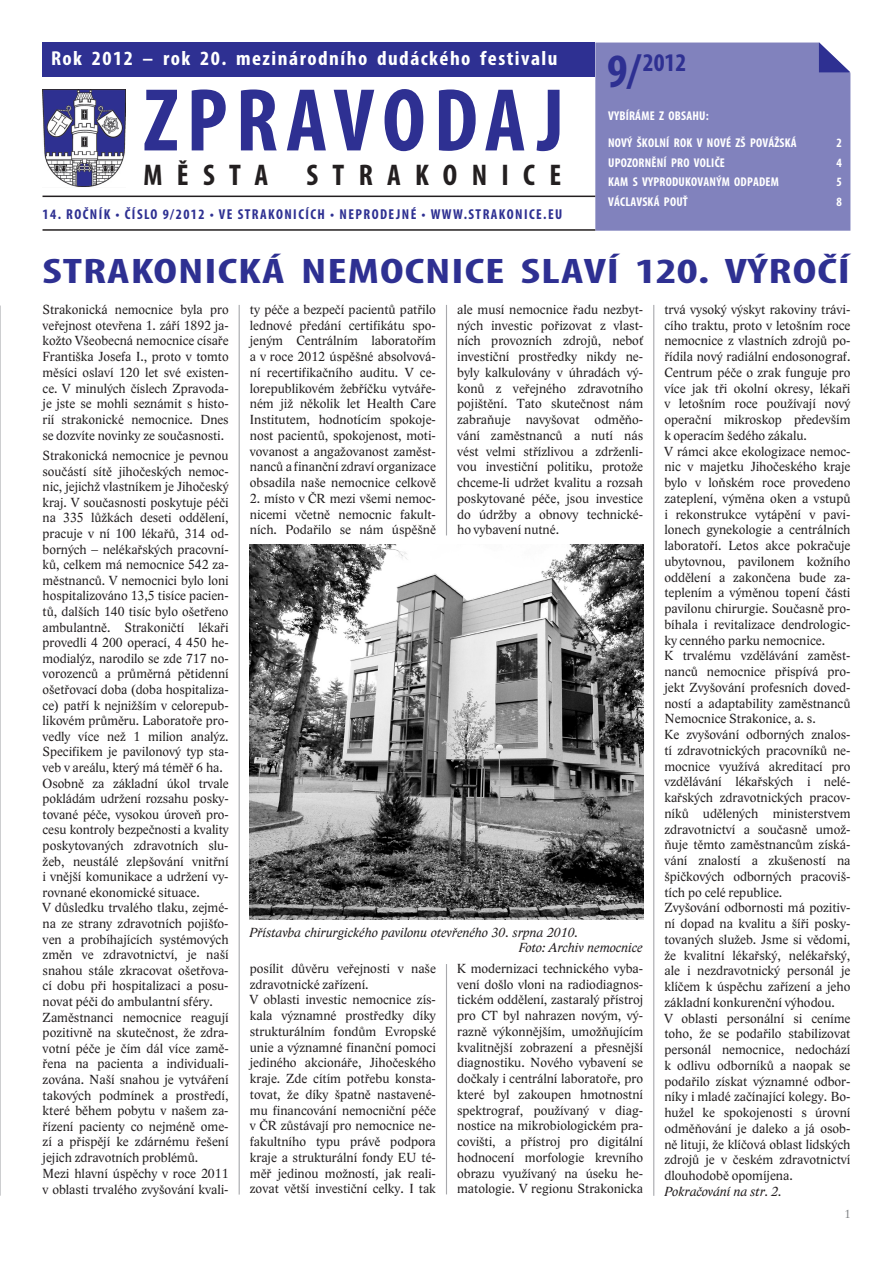
<style>
.page{position:relative;width:893px;height:1263px;background:#fff}
.page>*{position:absolute;margin:0;border:0;box-sizing:border-box;transform-origin:0 0}
.Z_z_Zpravodaj{font:700 condensed 90px "Myriad Pro";letter-spacing:.09em;color:#2e3092}
.TITUL{font:700 condensed 35.7px "Myriad Pro";letter-spacing:.02em;color:#2e3092;scale:1.38 1}
.Z_z_města{font:700 condensed 30px "Myriad Pro";letter-spacing:.48em;color:#231f20}
.Z_z_datace{font:700 condensed 25.5px "Myriad Pro";color:#2e3092}
.Z_zahlavi_dudaci{font:700 condensed 20.25px "Myriad Pro";letter-spacing:.07em;color:#fff;scale:1.06 1}
.Z_z_rocnik{font:700 condensed 14.4px "Myriad Pro";letter-spacing:.1em;color:#2e3092}
.Body_text{font:13.5px/15.8px "Lido STFCE";color:#231f20;text-align:justify}
.popiska{font:italic 13.5px "Lido STFCE";color:#231f20}
.Body_text-2{font:italic 13.5px "Lido STFCE";color:#231f20}
.Z_z_datace_dole{font:700 condensed 12.75px "Myriad Pro";letter-spacing:.015em;color:#fff}
.numero_vpravo{font:12px "Lido STFCE";color:#808285}
.s1{font-size:48px}
</style>
<div class="page">
<div style="left:595px;top:43px;width:255px;height:188px;background:#8182bd"></div>
<svg style="left:819px;top:42px;width:31px;height:30px"></svg>
<hr style="left:43px;top:229px;width:552px;height:2px;background:#231f20">
<hr style="left:43px;top:196px;width:552px;height:1px;background:#231f20">
<img style="left:43px;top:89px;width:83px;height:97px">
<div style="left:43px;top:43px;width:552px;height:34px;background:#2e3092"></div>
<hr style="left:0;top:306px;width:1px;height:890px;background:#a8a9ad">
<hr style="left:653px;top:305px;width:1px;height:891px;background:#a8a9ad">
<hr style="left:446px;top:964px;width:1px;height:230px;background:#a8a9ad">
<img style="left:250px;top:544px;width:393px;height:376px">
<hr style="left:446px;top:305px;width:1px;height:230px;background:#a8a9ad">
<hr style="left:239px;top:305px;width:1px;height:889px;background:#a8a9ad">
<p class="Z_zahlavi_dudaci" style="left:51px;top:46px;width:479px">Rok 2012 – rok 20. mezinárodního dudáckého festivalu</p>
<p class="Z_z_Zpravodaj" style="left:144px;top:64px;width:422px">ZPRAVODAJ</p>
<p class="Z_z_města" style="left:144px;top:156px;width:126px">MĚSTA</p>
<p class="Z_z_města" style="left:306px;top:156px;width:256px">STRAKONICE</p>
<p class="Z_z_rocnik" style="left:43px;top:205px;width:521px">14. ROČNÍK • ČÍSLO 9/2012 • VE STRAKONICÍCH • NEPRODEJNÉ • WWW.STRAKONICE.EU</p>
<p class="Z_z_datace" style="left:607px;top:47px;width:81px"><span class="s1">9/</span>2012</p>
<p class="Z_z_datace_dole" style="left:608px;top:108px;width:102px">VYBÍRÁME Z OBSAHU:</p>
<p class="Z_z_datace_dole" style="left:608px;top:135px;width:190px">NOVÝ ŠKOLNÍ ROK V NOVÉ ZŠ POVÁŽSKÁ</p>
<p class="Z_z_datace_dole" style="left:836px;top:135px;width:7px">2</p>
<p class="Z_z_datace_dole" style="left:608px;top:155px;width:118px">UPOZORNĚNÍ PRO VOLIČE</p>
<p class="Z_z_datace_dole" style="left:836px;top:155px;width:7px">4</p>
<p class="Z_z_datace_dole" style="left:608px;top:174px;width:172px">KAM S VYPRODUKOVANÝM ODPADEM</p>
<p class="Z_z_datace_dole" style="left:836px;top:174px;width:7px">5</p>
<p class="Z_z_datace_dole" style="left:608px;top:194px;width:81px">VÁCLAVSKÁ POUŤ</p>
<p class="Z_z_datace_dole" style="left:836px;top:194px;width:7px">8</p>
<p class="TITUL" style="left:42px;top:249px;width:587px">STRAKONICKÁ NEMOCNICE SLAVÍ 120. VÝROČÍ</p>
<p class="Body_text" style="left:43px;top:302px;width:188px">Strakonická nemocnice byla pro veřejnost otevřena 1. září 1892 ja&shy;kožto Všeobecná nemocnice císaře Františka Josefa I., proto v tomto měsíci oslaví 120 let své existen&shy;ce. V minulých číslech Zpravoda&shy;je jste se mohli seznámit s histo&shy;rií strakonické nemocnice. Dnes se dozvíte novinky ze současnosti.</p>
<p class="Body_text" style="left:43px;top:448px;width:188px">Strakonická nemocnice je pevnou součástí sítě jihočeských nemoc&shy;nic, jejichž vlastníkem je Jihočeský kraj. V současnosti poskytuje péči na 335 lůžkách deseti oddělení, pracuje v ní 100 lékařů, 314 od&shy;borných – nelékařských pracovní&shy;ků, celkem má nemocnice 542 za&shy;městnanců. V nemocnici bylo loni hospitalizováno 13,5 tisíce pacien&shy;tů, dalších 140 tisíc bylo ošetřeno ambulantně. Strakoničtí lékaři provedli 4 200 operací, 4 450 he&shy;modialýz, narodilo se zde 717 no&shy;vorozenců a průměrná pětidenní ošetřovací doba (doba hospitaliza&shy;ce) patří k nejnižším v celorepub&shy;likovém průměru. Laboratoře pro&shy;vedly více než 1 milion analýz.<br>Specifikem je pavilonový typ sta&shy;veb v areálu, který má téměř 6 ha.</p>
<p class="Body_text" style="left:43px;top:775px;width:187px">Osobně za základní úkol trvale pokládám udržení rozsahu posky&shy;tované péče, vysokou úroveň pro&shy;cesu kontroly bezpečnosti a kvality poskytovaných zdravotních slu&shy;žeb, neustálé zlepšování vnitřní i vnější komunikace a udržení vy&shy;rovnané ekonomické situace.</p>
<p class="Body_text" style="left:43px;top:900px;width:187px">V důsledku trvalého tlaku, zejmé&shy;na ze strany zdravotních pojišťo&shy;ven a probíhajících systémových změn ve zdravotnictví, je naší snahou stále zkracovat ošetřova&shy;cí dobu při hospitalizaci a posu&shy;novat péči do ambulantní sféry.</p>
<p class="Body_text" style="left:43px;top:1009px;width:188px">Zaměstnanci nemocnice reagují pozitivně na skutečnost, že zdra&shy;votní péče je čím dál více zamě&shy;řena na pacienta a individuali&shy;zována. Naší snahou je vytváření takových podmínek a prostředí, které během pobytu v našem za&shy;řízení pacienty co nejméně ome&shy;zí a přispějí ke zdárnému řešení jejich zdravotních problémů.</p>
<p class="Body_text" style="left:43px;top:1166px;width:187px">Mezi hlavní úspěchy v roce 2011 v oblasti trvalého zvyšování kvali-</p>
<p class="Body_text" style="left:250px;top:302px;width:187px">ty péče a bezpečí pacientů patřilo lednové předání certifikátu spo&shy;jeným Centrálním laboratořím a v roce 2012 úspěšné absolvová&shy;ní recertifikačního auditu. V ce&shy;lorepublikovém žebříčku vytváře&shy;ném již několik let Health Care Institutem, hodnotícím spokoje&shy;nost pacientů, spokojenost, moti&shy;vovanost a angažovanost zaměst&shy;nanců a finanční zdraví organizace obsadila naše nemocnice celkově</p>
<p class="Body_text" style="left:250px;top:491px;width:187px">2. místo v ČR mezi všemi nemoc&shy;nicemi včetně nemocnic fakult&shy;ních. Podařilo se nám úspěšně</p>
<p class="Body_text" style="left:457px;top:302px;width:188px">ale musí nemocnice řadu nezbyt&shy;ných investic pořizovat z vlast&shy;ních provozních zdrojů, neboť investiční prostředky nikdy ne&shy;byly kalkulovány v úhradách vý&shy;konů z veřejného zdravotního pojištění. Tato skutečnost nám zabraňuje navyšovat odměňo&shy;vání zaměstnanců a nutí nás vést velmi střízlivou a zdrženli&shy;vou investiční politiku, protože chceme-li udržet kvalitu a rozsah poskytované péče, jsou investice do údržby a obnovy technické&shy;ho vybavení nutné.</p>
<p class="popiska" style="left:249px;top:924px;width:330px">Přístavba chirurgického pavilonu otevřeného 30. srpna 2010.</p>
<p class="popiska" style="left:519px;top:940px;width:125px">Foto: Archiv nemocnice</p>
<p class="Body_text" style="left:250px;top:960px;width:188px">posílit důvěru veřejnosti v naše zdravotnické zařízení.</p>
<p class="Body_text" style="left:250px;top:992px;width:188px">V oblasti investic nemocnice zís&shy;kala významné prostředky díky strukturálním fondům Evropské unie a významné finanční pomoci jediného akcionáře, Jihočeského kraje. Zde cítím potřebu konsta&shy;tovat, že díky špatně nastavené&shy;mu financování nemocniční péče v ČR zůstávají pro nemocnice ne&shy;fakultního typu právě podpora kraje a strukturální fondy EU té&shy;měř jedinou možností, jak reali&shy;zovat větší investiční celky. I tak</p>
<p class="Body_text" style="left:457px;top:960px;width:188px">K modernizaci technického vyba&shy;vení došlo vloni na radiodiagnos&shy;tickém oddělení, zastaralý přístroj pro CT byl nahrazen novým, vý&shy;razně výkonnějším, umožňujícím kvalitnější zobrazení a přesnější diagnostiku. Nového vybavení se dočkaly i centrální laboratoře, pro které byl zakoupen hmotnostní spektrograf, používaný v diag&shy;nostice na mikrobiologickém pra&shy;covišti, a přístroj pro digitální hodnocení morfologie krevního obrazu využívaný na úseku he&shy;matologie. V regionu Strakonicka</p>
<p class="Body_text" style="left:664px;top:302px;width:188px">trvá vysoký výskyt rakoviny trávi&shy;cího traktu, proto v letošním roce nemocnice z vlastních zdrojů po&shy;řídila nový radiální endosonograf.<br>Centrum péče o zrak funguje pro více jak tři okolní okresy, lékaři v letošním roce používají nový operační mikroskop především k operacím šedého zákalu.</p>
<p class="Body_text" style="left:664px;top:443px;width:188px">V rámci akce ekologizace nemoc&shy;nic v majetku Jihočeského kraje bylo v loňském roce provedeno zateplení, výměna oken a vstupů i rekonstrukce vytápění v pavi&shy;lonech gynekologie a centrálních laboratoří. Letos akce pokračuje ubytovnou, pavilonem kožního oddělení a zakončena bude za&shy;teplením a výměnou topení části pavilonu chirurgie. Současně pro&shy;bíhala i revitalizace dendrologic&shy;ky cenného parku nemocnice.</p>
<p class="Body_text" style="left:664px;top:648px;width:188px">K trvalému vzdělávání zaměst&shy;nanců nemocnice přispívá pro&shy;jekt Zvyšování profesních doved&shy;ností a adaptability zaměstnanců Nemocnice Strakonice, a. s.</p>
<p class="Body_text" style="left:664px;top:727px;width:188px">Ke zvyšování odborných znalos&shy;tí zdravotnických pracovníků ne&shy;mocnice využívá akreditací pro vzdělávání lékařských i nelé&shy;kařských zdravotnických pracov&shy;níků udělených ministerstvem zdravotnictví a současně umož&shy;ňuje těmto zaměstnancům získá&shy;vání znalostí a zkušeností na špičkových odborných pracoviš&shy;tích po celé republice.</p>
<p class="Body_text" style="left:664px;top:900px;width:188px">Zvyšování odbornosti má pozitiv&shy;ní dopad na kvalitu a šíři posky&shy;tovaných služeb. Jsme si vědomi, že kvalitní lékařský, nelékařský, ale i nezdravotnický personál je klíčem k úspěchu zařízení a jeho základní konkurenční výhodou.</p>
<p class="Body_text" style="left:664px;top:1010px;width:188px">V oblasti personální si ceníme toho, že se podařilo stabilizovat personál nemocnice, nedochází k odlivu odborníků a naopak se podařilo získat významné odbor&shy;níky i mladé začínající kolegy. Bo&shy;hužel ke spokojenosti s úrovní odměňování je daleko a já osob&shy;ně lituji, že klíčová oblast lidských zdrojů je v českém zdravotnictví dlouhodobě opomíjena.</p>
<p class="Body_text-2" style="left:664px;top:1183px;width:119px">Pokračování na str. 2.</p>
<p class="numero_vpravo" style="left:844px;top:1207px;width:8px">1</p>
</div>
